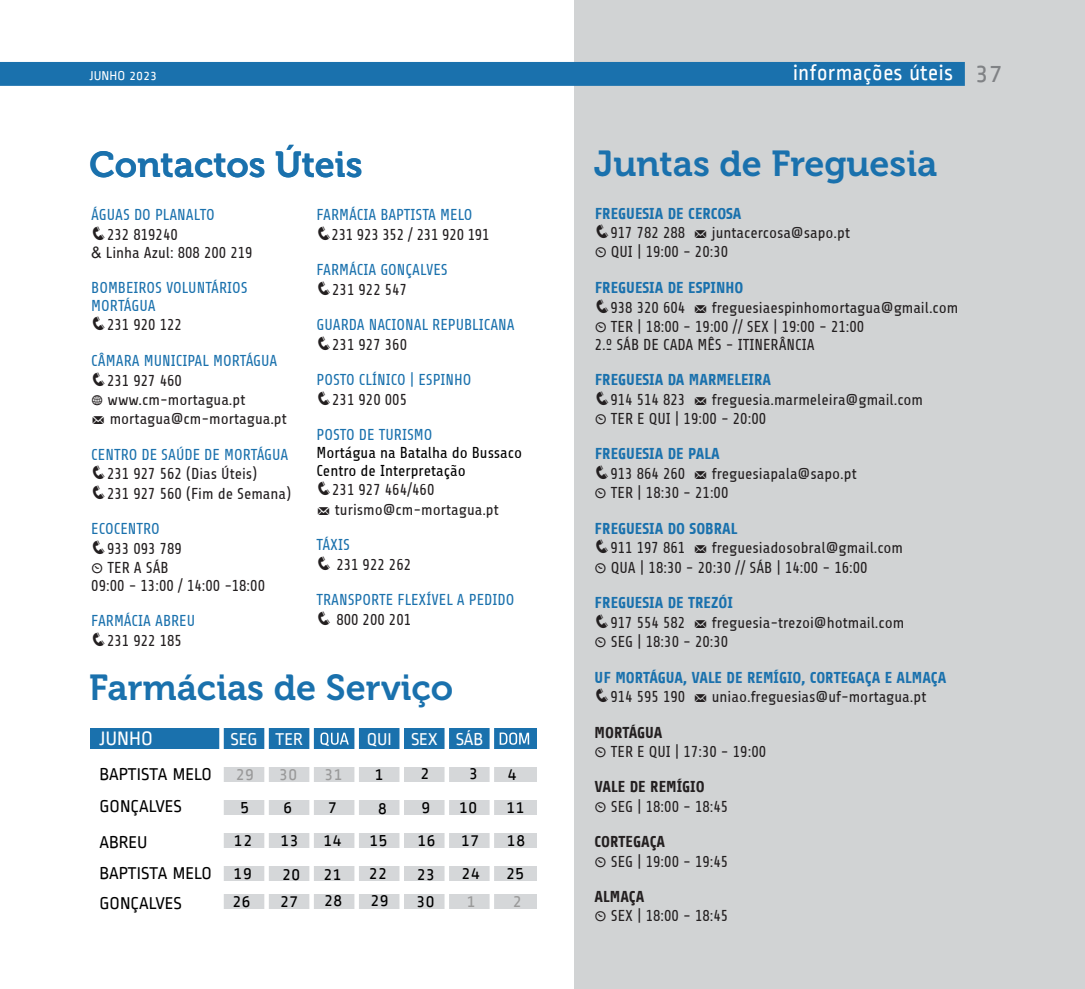
<style>
.page{position:relative;width:1085px;height:989px;background:#fff}
.page>*{position:absolute;margin:0;border:0;box-sizing:border-box;transform-origin:0 0}
.t1{font:36px "Museo 700";color:#1a71ad}
.t2{font:22.5px "Ropa Sans";color:#fff}
.t3{font:20.47px "Ropa Sans";color:#fff}
.t4{font:18px "Ropa Sans";color:#000}
.t5{font:18px "Ropa Sans";color:#fff}
.t6{font:18px "Ropa Sans";color:#999}
.t7{font:15.75px/19.3px "Share";color:#231f20}
.t8{font:15.75px/17.8px "Share";color:#1a71ad}
.t9{font:700 15.75px "Share";color:#1a71ad}
.t10{font:15.75px/17.8px "Share";color:#000}
.t11{font:13.5px "Ropa Sans";color:#fff}
.s1{font-size:27px;color:#808285}
.s2{font-family:"Modern Pictograms"}
.s3{font-family:"Arial"}
.s4{font-weight:700}
</style>
<div class="page">
<div style="left:574px;top:0;width:510px;height:989px;background:#d1d3d4"></div>
<div style="left:0;top:62px;width:964px;height:24px;background:#1a71ad"></div>
<div style="left:221px;top:767px;width:316px;height:14px;background:#d5d7d9"></div>
<div style="left:221px;top:800px;width:316px;height:14px;background:#d5d7d9"></div>
<div style="left:221px;top:833px;width:316px;height:14px;background:#d5d7d9"></div>
<div style="left:221px;top:866px;width:316px;height:14px;background:#d5d7d9"></div>
<div style="left:221px;top:894px;width:316px;height:14px;background:#d5d7d9"></div>
<div style="left:90px;top:728px;width:447px;height:21px;background:#1a71ad"></div>
<svg style="left:320px;top:732px;width:29px;height:14px"></svg>
<svg style="left:499px;top:732px;width:30px;height:12px"></svg>
<div style="left:219px;top:723px;width:5px;height:233px;background:#fff"></div>
<div style="left:264px;top:723px;width:5px;height:233px;background:#fff"></div>
<div style="left:309px;top:723px;width:5px;height:233px;background:#fff"></div>
<div style="left:354px;top:723px;width:5px;height:233px;background:#fff"></div>
<div style="left:399px;top:723px;width:5px;height:233px;background:#fff"></div>
<div style="left:444px;top:723px;width:5px;height:233px;background:#fff"></div>
<div style="left:489px;top:723px;width:5px;height:233px;background:#fff"></div>
<p class="t11" style="left:90px;top:68px;width:69px">JUNHO 2023</p>
<h2 class="t2" style="left:792px;top:61px;width:212px">informações úteis <span class="s1">37</span></h2>
<h1 class="t1" style="left:89px;top:144px;width:275px">Contactos Úteis</h1>
<h1 class="t1" style="left:594px;top:142px;width:345px">Juntas de Freguesia</h1>
<p class="t9" style="left:594px;top:205px;width:148px">FREGUESIA DE CERCOSA</p>
<p class="t7" style="left:594px;top:224px;width:257px">❑917 782 288 <span class="s2">m</span> juntacercosa@sapo.pt <span class="s2">}</span> QUI | 19:00 - 20:30</p>
<p class="t9" style="left:594px;top:279px;width:150px">FREGUESIA DE ESPINHO</p>
<p class="t7" style="left:594px;top:298px;width:92px">❑938 320 604</p>
<p class="t8" style="left:91px;top:206px;width:125px">ÁGUAS DO PLANALTO</p>
<p class="t7" style="left:91px;top:226px;width:163px;line-height:18px">❑232 819240<br><span class="s3">&amp;</span> Linha Azul: 808 200 219</p>
<p class="t8" style="left:91px;top:279px;width:158px">BOMBEIROS VOLUNTÁRIOS<br>MORTÁGUA</p>
<p class="t7" style="left:91px;top:316px;width:92px">❑231 920 122</p>
<p class="t8" style="left:91px;top:352px;width:188px">CÂMARA MUNICIPAL MORTÁGUA</p>
<p class="t7" style="left:91px;top:371px;width:197px">❑231 927 460<br><span class="s2">w</span> www.cm-mortagua.pt<br><span class="s2">m</span> mortagua@cm-mortagua.pt</p>
<p class="t8" style="left:91px;top:446px;width:199px">CENTRO DE SAÚDE DE MORTÁGUA</p>
<p class="t7" style="left:91px;top:465px;width:167px">❑231 927 562 (Dias Úteis)</p>
<p class="t7" style="left:91px;top:484px;width:201px">❑231 927 560 (Fim de Semana)</p>
<p class="t8" style="left:91px;top:520px;width:70px">ECOCENTRO</p>
<p class="t7" style="left:91px;top:539px;width:92px">❑933 093 789 <span class="s2">}</span> TER A SÁB</p>
<p class="t7" style="left:91px;top:576px;width:175px">09:00 - 13:00 / 14:00 -18:00</p>
<p class="t8" style="left:91px;top:612px;width:105px">FARMÁCIA ABREU</p>
<p class="t7" style="left:91px;top:631px;width:92px">❑231 922 185</p>
<p class="t8" style="left:316px;top:206px;width:157px">FARMÁCIA BAPTISTA MELO</p>
<p class="t7" style="left:316px;top:225px;width:174px">❑231 923 352 / 231 920 191</p>
<p class="t8" style="left:316px;top:261px;width:133px">FARMÁCIA GONÇALVES</p>
<p class="t7" style="left:316px;top:280px;width:92px">❑231 922 547</p>
<p class="t8" style="left:316px;top:316px;width:200px">GUARDA NACIONAL REPUBLICANA</p>
<p class="t7" style="left:316px;top:335px;width:92px">❑231 927 360</p>
<p class="t8" style="left:316px;top:371px;width:156px">POSTO CLÍNICO | ESPINHO</p>
<p class="t7" style="left:316px;top:390px;width:92px">❑231 920 005</p>
<p class="t8" style="left:316px;top:426px;width:117px">POSTO DE TURISMO</p>
<p class="t10" style="left:316px;top:444px;width:207px">Mortágua na Batalha do Bussaco<br>Centro de Interpretação</p>
<p class="t7" style="left:316px;top:481px;width:184px">❑231 927 464/460<br><span class="s2">m</span> turismo@cm-mortagua.pt</p>
<p class="t8" style="left:316px;top:536px;width:35px">TÁXIS</p>
<p class="t7" style="left:316px;top:555px;width:96px">❑ 231 922 262</p>
<p class="t8" style="left:316px;top:591px;width:199px">TRANSPORTE FLEXÍVEL A PEDIDO</p>
<p class="t7" style="left:316px;top:610px;width:96px">❑ 800 200 201</p>
<p class="t7" style="left:594px;top:298px;width:365px;text-indent:99px"><span class="s2">m</span> freguesiaespinhomortagua@gmail.com <span class="s2">}</span> TER | 18:00 - 19:00 // SEX | 19:00 - 21:00</p>
<p class="t7" style="left:594px;top:335px;width:221px">2.º SÁB DE CADA MÊS - ITINERÂNCIA</p>
<p class="t9" style="left:594px;top:371px;width:178px">FREGUESIA DA MARMELEIRA</p>
<p class="t7" style="left:594px;top:390px;width:330px">❑914 514 823 <span class="s2">m</span> freguesia.marmeleira@gmail.com <span class="s2">}</span> TER E QUI | 19:00 - 20:00</p>
<p class="t9" style="left:594px;top:445px;width:126px">FREGUESIA DE PALA</p>
<p class="t7" style="left:594px;top:464px;width:92px">❑913 864 260</p>
<p class="t7" style="left:594px;top:464px;width:263px;text-indent:99px"><span class="s2">m</span> freguesiapala@sapo.pt <span class="s2">}</span> TER | 18:30 - 21:00</p>
<p class="t9" style="left:594px;top:520px;width:144px">FREGUESIA DO SOBRAL</p>
<p class="t7" style="left:594px;top:539px;width:92px">❑911 197 861</p>
<p class="t7" style="left:594px;top:539px;width:310px;text-indent:99px"><span class="s2">m</span> freguesiadosobral@gmail.com <span class="s2">}</span> QUA | 18:30 - 20:30 // SÁB | 14:00 - 16:00</p>
<p class="t9" style="left:594px;top:594px;width:140px">FREGUESIA DE TREZÓI</p>
<p class="t7" style="left:594px;top:613px;width:92px">❑917 554 582</p>
<p class="t7" style="left:594px;top:613px;width:311px;text-indent:99px"><span class="s2">m</span> freguesia-trezoi@hotmail.com <span class="s2">}</span> SEG | 18:30 - 20:30</p>
<p class="t9" style="left:594px;top:668px;width:353px">UF MORTÁGUA, VALE DE REMÍGIO, CORTEGAÇA E ALMAÇA</p>
<p class="t7" style="left:594px;top:687px;width:333px">❑914 595 190 <span class="s2">m</span> uniao.freguesias@uf-mortagua.pt</p>
<p class="t7" style="left:594px;top:723px;width:173px"><span class="s4">MORTÁGUA<br></span><span class="s2">}</span> TER E QUI | 17:30 - 19:00</p>
<p class="t7" style="left:594px;top:778px;width:135px"><span class="s4">VALE DE REMÍGIO<br></span><span class="s2">}</span> SEG | 18:00 - 18:45</p>
<p class="t7" style="left:594px;top:832px;width:135px"><span class="s4">CORTEGAÇA<br></span><span class="s2">}</span> SEG | 19:00 - 19:45</p>
<p class="t7" style="left:594px;top:887px;width:135px"><span class="s4">ALMAÇA<br></span><span class="s2">}</span> SEX | 18:00 - 18:45</p>
<h1 class="t1" style="left:89px;top:666px;width:365px">Farmácias de Serviço</h1>
<h3 class="t3" style="left:99px;top:728px;width:55px">JUNHO</h3>
<p class="t5" style="left:230px;top:729px;width:74px">SEG TER</p>
<p class="t5" style="left:366px;top:729px;width:118px">QUI SEX SÁB</p>
<p class="t4" style="left:374px;top:764px;width:11px">1</p>
<p class="t4" style="left:420px;top:764px;width:11px">2</p>
<p class="t4" style="left:469px;top:764px;width:11px">3</p>
<p class="t4" style="left:507px;top:765px;width:11px">4</p>
<p class="t4" style="left:99px;top:765px;width:114px">BAPTISTA MELO</p>
<p class="t6" style="left:235px;top:765px;width:20px">29</p>
<p class="t6" style="left:279px;top:764px;width:20px">30</p>
<p class="t6" style="left:324px;top:765px;width:20px">31</p>
<p class="t4" style="left:99px;top:797px;width:84px">GONÇALVES</p>
<p class="t4" style="left:377px;top:799px;width:11px">8</p>
<p class="t4" style="left:421px;top:797px;width:11px">9</p>
<p class="t4" style="left:458px;top:798px;width:20px">10</p>
<p class="t4" style="left:506px;top:798px;width:20px">11</p>
<p class="t4" style="left:240px;top:797px;width:11px">5</p>
<p class="t4" style="left:283px;top:797px;width:11px">6</p>
<p class="t4" style="left:328px;top:797px;width:11px">7</p>
<p class="t4" style="left:234px;top:831px;width:20px">12</p>
<p class="t4" style="left:280px;top:830px;width:20px">13</p>
<p class="t4" style="left:323px;top:831px;width:20px">14</p>
<p class="t4" style="left:369px;top:831px;width:20px">15</p>
<p class="t4" style="left:417px;top:830px;width:20px">16</p>
<p class="t4" style="left:460px;top:831px;width:20px">17</p>
<p class="t4" style="left:506px;top:830px;width:20px">18</p>
<p class="t4" style="left:99px;top:832px;width:50px">ABREU</p>
<p class="t4" style="left:99px;top:864px;width:114px">BAPTISTA MELO</p>
<p class="t4" style="left:233px;top:863px;width:20px">19</p>
<p class="t4" style="left:282px;top:864px;width:20px">20</p>
<p class="t4" style="left:323px;top:864px;width:20px">21</p>
<p class="t4" style="left:368px;top:863px;width:20px">22</p>
<p class="t4" style="left:416px;top:864px;width:20px">23</p>
<p class="t4" style="left:461px;top:863px;width:20px">24</p>
<p class="t4" style="left:506px;top:864px;width:20px">25</p>
<p class="t4" style="left:232px;top:892px;width:20px">26</p>
<p class="t4" style="left:280px;top:892px;width:20px">27</p>
<p class="t4" style="left:324px;top:891px;width:20px">28</p>
<p class="t4" style="left:370px;top:891px;width:20px">29</p>
<p class="t4" style="left:416px;top:891px;width:20px">30</p>
<p class="t6" style="left:466px;top:891px;width:11px">1</p>
<p class="t6" style="left:512px;top:891px;width:11px">2</p>
<p class="t4" style="left:99px;top:893px;width:84px">GONÇALVES</p>
</div>
